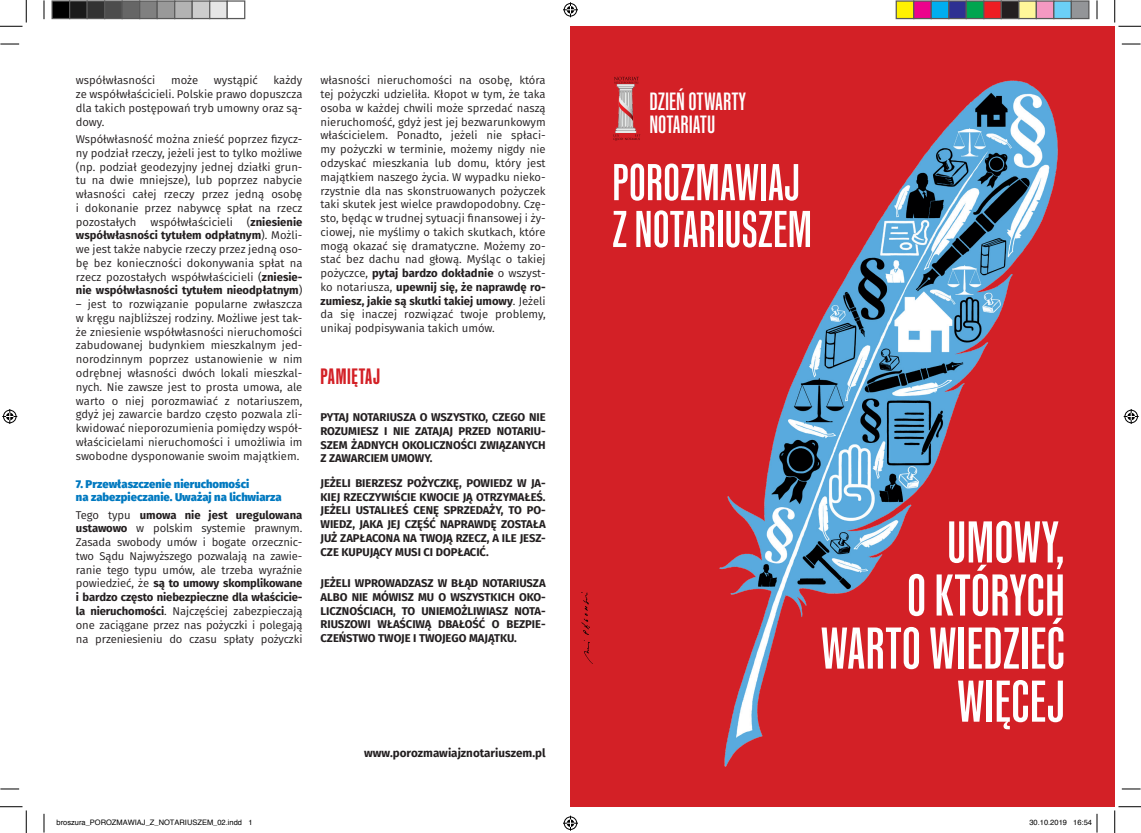
<style>
.page{position:relative;width:1141px;height:833px;background:#fff}
.page>*{position:absolute;margin:0;border:0;box-sizing:border-box;transform-origin:0 0}
.t1{font:500 59.5px "Kaneda Gothic";color:#fff}
.t2{font:500 52.25px "Kaneda Gothic";color:#fff}
.t3{font:500 25.25px "Kaneda Gothic";color:#fff}
.t4{font:700 22.5px "Kaneda Gothic";letter-spacing:.03em;color:#d32026}
.t5{font:700 11.62px "Fira Sans";color:#231f20}
.t6{font:11.25px/13.8px "Fira Sans";color:#231f20;text-align:justify}
.t7{font:700 11.25px/13.8px "Fira Sans";letter-spacing:-.005em;color:#231f20;text-align:justify}
.t8{font:800 11.25px/13.8px "Fira Sans";color:#0079c0}
.t9{font:7.5px "Helvetica";color:#000}
.s1{font-weight:700}
</style>
<div class="page">
<div style="left:570px;top:26px;width:544px;height:780px;background:#d32026"></div>
<img style="left:581px;top:592px;width:12px;height:72px">
<img style="left:719px;top:80px;width:339px;height:687px">
<img style="left:615px;top:84px;width:22px;height:49px">
<svg style="left:614px;top:77px;width:24px;height:7px"></svg>
<svg style="left:613px;top:134px;width:27px;height:6px"></svg>
<svg style="left:0;top:43px;width:19px;height:2px"></svg>
<svg style="left:1121px;top:43px;width:19px;height:2px"></svg>
<svg style="left:0;top:788px;width:19px;height:1px"></svg>
<svg style="left:1121px;top:788px;width:19px;height:1px"></svg>
<svg style="left:43px;top:0;width:2px;height:19px"></svg>
<svg style="left:43px;top:813px;width:2px;height:19px"></svg>
<svg style="left:1096px;top:0;width:1px;height:19px"></svg>
<svg style="left:0;top:0;width:27px;height:27px"></svg>
<svg style="left:0;top:806px;width:27px;height:26px"></svg>
<svg style="left:1114px;top:0;width:26px;height:27px"></svg>
<svg style="left:1114px;top:806px;width:26px;height:26px"></svg>
<svg style="left:563px;top:2px;width:15px;height:15px"></svg>
<svg style="left:563px;top:815px;width:15px;height:15px"></svg>
<svg style="left:2px;top:409px;width:15px;height:15px"></svg>
<svg style="left:1123px;top:409px;width:15px;height:15px"></svg>
<div style="left:52px;top:1px;width:18px;height:18px;background:#000"></div>
<div style="left:51px;top:0;width:19px;height:19px;border:1px solid #595959"></div>
<div style="left:70px;top:1px;width:17px;height:18px;background:#1a1a1a"></div>
<div style="left:69px;top:0;width:19px;height:19px;border:1px solid #595959"></div>
<div style="left:87px;top:1px;width:18px;height:18px;background:#333"></div>
<div style="left:86px;top:0;width:19px;height:19px;border:1px solid #595959"></div>
<div style="left:105px;top:1px;width:17px;height:18px;background:#4d4d4d"></div>
<div style="left:104px;top:0;width:19px;height:19px;border:1px solid #595959"></div>
<div style="left:122px;top:1px;width:18px;height:18px;background:#666"></div>
<div style="left:121px;top:0;width:19px;height:19px;border:1px solid #595959"></div>
<div style="left:140px;top:1px;width:17px;height:18px;background:#808080"></div>
<div style="left:139px;top:0;width:19px;height:19px;border:1px solid #595959"></div>
<div style="left:157px;top:1px;width:18px;height:18px;background:#999"></div>
<div style="left:156px;top:0;width:19px;height:19px;border:1px solid #595959"></div>
<div style="left:175px;top:1px;width:17px;height:18px;background:#b3b3b3"></div>
<div style="left:174px;top:0;width:19px;height:19px;border:1px solid #595959"></div>
<div style="left:192px;top:1px;width:18px;height:18px;background:#ccc"></div>
<div style="left:191px;top:0;width:19px;height:19px;border:1px solid #595959"></div>
<div style="left:210px;top:1px;width:17px;height:18px;background:#e6e6e6"></div>
<div style="left:209px;top:0;width:19px;height:19px;border:1px solid #595959"></div>
<div style="left:226px;top:0;width:19px;height:19px;border:1px solid #595959"></div>
<div style="left:896px;top:1px;width:17px;height:18px;background:#fff101"></div>
<div style="left:895px;top:0;width:19px;height:19px;border:1px solid #595959"></div>
<div style="left:913px;top:1px;width:18px;height:18px;background:#ed028c"></div>
<div style="left:913px;top:0;width:18px;height:19px;border:1px solid #595959"></div>
<div style="left:931px;top:1px;width:17px;height:18px;background:#00aeef"></div>
<div style="left:930px;top:0;width:19px;height:19px;border:1px solid #595959"></div>
<div style="left:948px;top:1px;width:18px;height:18px;background:#2e3092"></div>
<div style="left:948px;top:0;width:18px;height:19px;border:1px solid #595959"></div>
<div style="left:966px;top:1px;width:17px;height:18px;background:#00a54f"></div>
<div style="left:965px;top:0;width:19px;height:19px;border:1px solid #595959"></div>
<div style="left:983px;top:1px;width:18px;height:18px;background:#ee1d23"></div>
<div style="left:983px;top:0;width:18px;height:19px;border:1px solid #595959"></div>
<div style="left:1001px;top:1px;width:17px;height:18px;background:#231f20"></div>
<div style="left:1000px;top:0;width:19px;height:19px;border:1px solid #595959"></div>
<div style="left:1018px;top:1px;width:18px;height:18px;background:#fff79a"></div>
<div style="left:1018px;top:0;width:18px;height:19px;border:1px solid #595959"></div>
<div style="left:1036px;top:1px;width:17px;height:18px;background:#f499c2"></div>
<div style="left:1035px;top:0;width:19px;height:19px;border:1px solid #595959"></div>
<div style="left:1053px;top:1px;width:18px;height:18px;background:#6bcff6"></div>
<div style="left:1053px;top:0;width:18px;height:19px;border:1px solid #595959"></div>
<div style="left:1071px;top:1px;width:17px;height:18px;background:#939598"></div>
<div style="left:1070px;top:0;width:19px;height:19px;border:1px solid #595959"></div>
<svg style="left:1096px;top:813px;width:1px;height:19px"></svg>
<p class="t6" style="left:76px;top:73px;width:228px;text-indent:198px">każdy ze współwłaścicieli. Polskie prawo dopuszcza dla takich postępowań tryb umowny oraz są&shy;dowy.</p>
<p class="t6" style="left:76px;top:132px;width:228px">Współwłasność można znieść poprzez fizycz&shy;ny podział rzeczy, jeżeli jest to tylko możliwe (np. podział geodezyjny jednej działki grun&shy;tu na dwie mniejsze), lub poprzez nabycie własności całej rzeczy przez jedną osobę i dokonanie przez nabywcę spłat na rzecz pozostałych</p>
<p class="t6" style="left:76px;top:73px;width:81px">współwłasności</p>
<p class="t6" style="left:171px;top:73px;width:29px">może</p>
<p class="t6" style="left:214px;top:73px;width:45px">wystąpić</p>
<p class="t6" style="left:76px;top:215px;width:228px;text-indent:171px">(<span class="s1">zniesienie współwłasności tytułem odpłatnym</span>). Możli&shy;we jest także nabycie rzeczy przez jedną oso&shy;bę bez konieczności dokonywania spłat na rzecz pozostałych współwłaścicieli (<span class="s1">zniesie&shy;nie współwłasności tytułem nieodpłatnym</span>)</p>
<p class="t6" style="left:76px;top:297px;width:228px">– jest to rozwiązanie popularne zwłaszcza w kręgu najbliższej rodziny. Możliwe jest tak&shy;że zniesienie współwłasności nieruchomości zabudowanej budynkiem mieszkalnym jed&shy;norodzinnym poprzez ustanowienie w nim odrębnej własności dwóch lokali mieszkal&shy;nych. Nie zawsze jest to prosta umowa, ale warto o niej porozmawiać z notariuszem, gdyż jej zawarcie bardzo często pozwala zli&shy;kwidować nieporozumienia pomiędzy współ&shy;właścicielami nieruchomości i umożliwia im swobodne dysponowanie swoim majątkiem.</p>
<p class="t8" style="left:76px;top:476px;width:207px">7. Przewłaszczenie nieruchomości<br>na zabezpieczanie. Uważaj na lichwiarza</p>
<p class="t6" style="left:76px;top:507px;width:228px">Tego typu <span class="s1">umowa nie jest uregulowana ustawowo</span> w polskim systemie prawnym.<br>Zasada swobody umów i bogate orzecznic&shy;two Sądu Najwyższego pozwalają na zawie&shy;ranie tego typu umów, ale trzeba wyraźnie powiedzieć, że <span class="s1">są to umowy skomplikowane i bardzo często niebezpieczne dla właścicie&shy;la nieruchomości</span>. Najczęściej zabezpieczają one zaciągane przez nas pożyczki i polegają na przeniesieniu do czasu spłaty pożyczki</p>
<p class="t6" style="left:151px;top:215px;width:84px">współwłaścicieli</p>
<p class="t6" style="left:320px;top:73px;width:227px">własności nieruchomości na osobę, która tej pożyczki udzieliła. Kłopot w tym, że taka osoba w każdej chwili może sprzedać naszą nieruchomość, gdyż jest jej bezwarunkowym właścicielem. Ponadto, jeżeli nie spłaci&shy;my pożyczki w terminie, możemy nigdy nie odzyskać mieszkania lub domu, który jest majątkiem naszego życia. W wypadku nieko&shy;rzystnie dla nas skonstruowanych pożyczek taki skutek jest wielce prawdopodobny. Czę&shy;sto, będąc w trudnej sytuacji finansowej i ży&shy;ciowej, nie myślimy o takich skutkach, które mogą okazać się dramatyczne. Możemy zo&shy;stać bez dachu nad głową. Myśląc o takiej pożyczce, <span class="s1">pytaj bardzo dokładnie</span> o wszyst&shy;ko notariusza, <span class="s1">upewnij się, że naprawdę ro&shy;zumiesz, jakie są skutki takiej umowy</span>. Jeżeli da się inaczej rozwiązać twoje problemy, unikaj podpisywania takich umów.</p>
<p class="t4" style="left:320px;top:364px;width:61px">PAMIĘTAJ</p>
<p class="t7" style="left:320px;top:410px;width:227px">PYTAJ NOTARIUSZA O WSZYSTKO, CZEGO NIE ROZUMIESZ I NIE ZATAJAJ PRZED NOTARIU-SZEM ŻADNYCH OKOLICZNOŚCI ZWIĄZANYCH Z ZAWARCIEM UMOWY.</p>
<p class="t7" style="left:320px;top:475px;width:227px">JEŻELI BIERZESZ POŻYCZKĘ, POWIEDZ W JA-KIEJ RZECZYWIŚCIE KWOCIE JĄ OTRZYMAŁEŚ.<br>JEŻELI USTALIŁEŚ CENĘ SPRZEDAŻY, TO PO-WIEDZ, JAKA JEJ CZĘŚĆ NAPRAWDĘ ZOSTAŁA JUŻ ZAPŁACONA NA TWOJĄ RZECZ, A ILE JESZ-CZE KUPUJĄCY MUSI CI DOPŁACIĆ.</p>
<p class="t7" style="left:320px;top:576px;width:227px">JEŻELI WPROWADZASZ W BŁĄD NOTARIUSZA ALBO NIE MÓWISZ MU O WSZYSTKICH OKO-LICZNOŚCIACH, TO UNIEMOŻLIWIASZ NOTA-RIUSZOWI WŁAŚCIWĄ DBAŁOŚĆ O BEZPIE-CZEŃSTWO TWOJE I TWOJEGO MAJĄTKU.</p>
<p class="t5" style="left:364px;top:744px;width:183px">www.porozmawiajznotariuszem.pl</p>
<p class="t3" style="left:649px;top:87px;width:98px">DZIEŃ OTWARTY</p>
<p class="t3" style="left:649px;top:110px;width:67px">NOTARIATU</p>
<p class="t2" style="left:612px;top:153px;width:189px">POROZMAWIAJ</p>
<p class="t2" style="left:612px;top:200px;width:201px">Z NOTARIUSZEM</p>
<p class="t1" style="left:946px;top:508px;width:120px">UMOWY,</p>
<p class="t1" style="left:906px;top:561px;width:160px">O KTÓRYCH</p>
<p class="t1" style="left:820px;top:614px;width:246px">WARTO WIEDZIEĆ</p>
<p class="t1" style="left:956px;top:667px;width:110px">WIĘCEJ</p>
<p class="t9" style="left:56px;top:816px;width:197px">broszura_POROZMAWIAJ_Z_NOTARIUSZEM_02.indd 1</p>
<p class="t9" style="left:1029px;top:816px;width:64px">30.10.2019 16:54</p>
</div>
